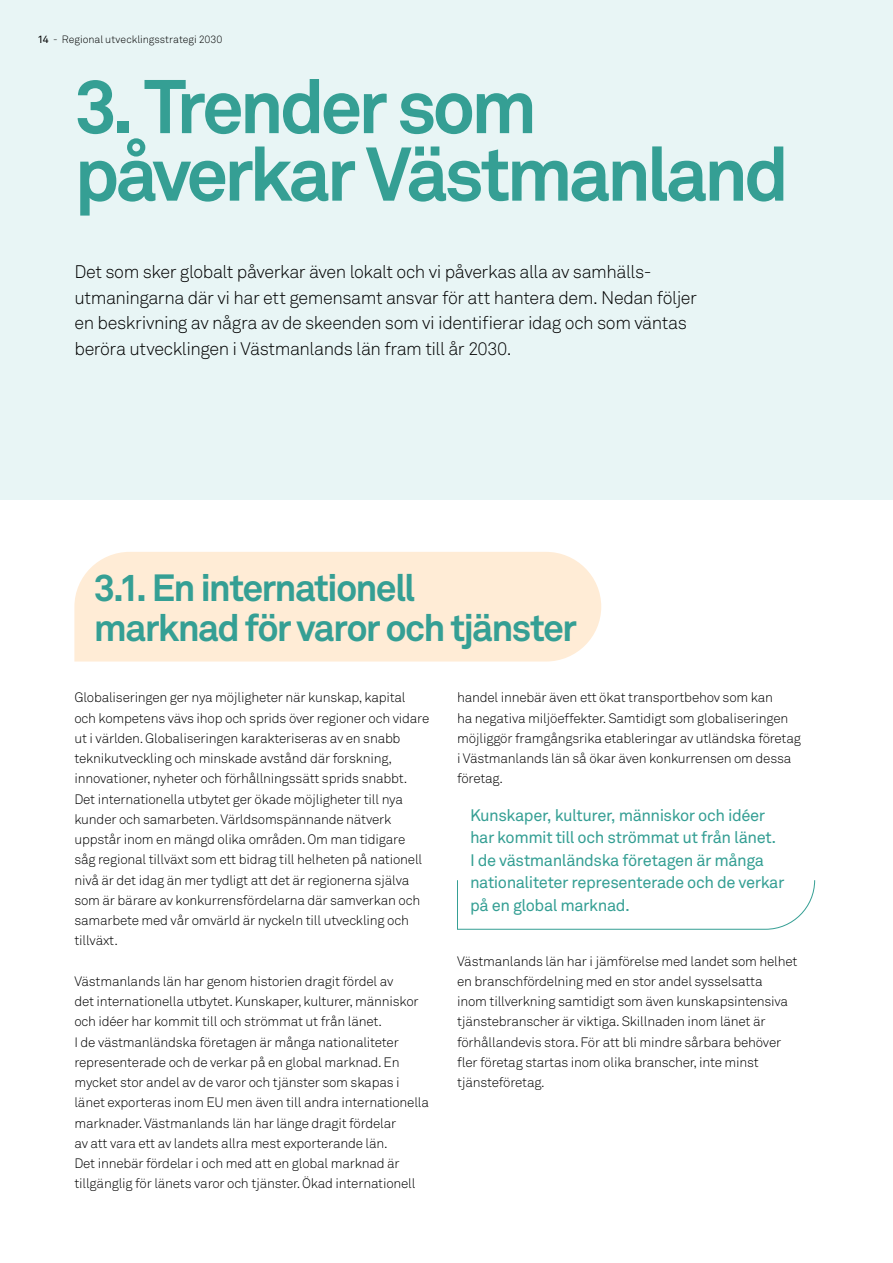
<style>
.page{position:relative;width:893px;height:1263px;background:#fff}
.page>*{position:absolute;margin:0;border:0;box-sizing:border-box;transform-origin:0 0}
.t1{font:700 75px/67.5px "Akkurat Std";letter-spacing:-.055em;color:#359f94}
.t2{font:700 37.5px/40.5px "Akkurat Std";letter-spacing:-.05em;color:#359f94}
.t3{font:300 18px/25.5px "Akkurat Std";letter-spacing:-.025em;color:#000}
.t4{font:16.5px/22.5px "Akkurat Std";letter-spacing:-.025em;color:#359f94}
.t5{font:300 13.5px/20.2px "Akkurat Std";letter-spacing:-.015em;color:#000}
.t6{font:300 10.5px "Akkurat Std";color:#000}
.s1{font-weight:400}
</style>
<div class="page">
<div style="left:0;top:0;width:893px;height:500px;background:#e8f5f5"></div>
<svg style="left:457px;top:880px;width:358px;height:50px"></svg>
<div style="left:74px;top:552px;width:527px;height:109px;background:#ffecd6"></div>
<p class="t6" style="left:38px;top:33px;width:187px"><span class="s1">14</span> - Regional utvecklingsstrategi 2030</p>
<h1 class="t1" style="left:74px;top:72px;width:716px">3. Trender som påverkar Västmanland</h1>
<p class="t3" style="left:74px;top:259px;width:624px">Det som sker globalt påverkar även lokalt och vi påverkas alla av samhälls&shy;utmaningarna där vi har ett gemensamt ansvar för att hantera dem. Nedan följer en beskrivning av några av de skeenden som vi identifierar idag och som väntas beröra utvecklingen i Västmanlands län fram till år 2030.</p>
<h2 class="t2" style="left:94px;top:567px;width:485px">3.1. En internationell<br>marknad för varor och tjänster</h2>
<p class="t5" style="left:74px;top:687px;width:356px">Globaliseringen ger nya möjligheter när kunskap, kapital och kompetens vävs ihop och sprids över regioner och vidare ut i världen. Globaliseringen karakteriseras av en snabb teknikutveckling och minskade avstånd där forskning, innovationer, nyheter och förhållningssätt sprids snabbt.<br>Det internationella utbytet ger ökade möjligheter till nya kunder och samarbeten. Världsomspännande nätverk uppstår inom en mängd olika områden. Om man tidigare såg regional tillväxt som ett bidrag till helheten på nationell nivå är det idag än mer tydligt att det är regionerna själva som är bärare av konkurrensfördelarna där samverkan och samarbete med vår omvärld är nyckeln till utveckling och tillväxt.</p>
<p class="t5" style="left:74px;top:971px;width:356px">Västmanlands län har genom historien dragit fördel av<br>det internationella utbytet. Kunskaper, kulturer, människor och idéer har kommit till och strömmat ut från länet.<br>I de västmanländska företagen är många nationaliteter representerade och de verkar på en global marknad. En mycket stor andel av de varor och tjänster som skapas i länet exporteras inom EU men även till andra internationella marknader. Västmanlands län har länge dragit fördelar<br>av att vara ett av landets allra mest exporterande län.<br>Det innebär fördelar i och med att en global marknad är tillgänglig för länets varor och tjänster. Ökad internationell</p>
<p class="t5" style="left:457px;top:687px;width:345px">handel innebär även ett ökat transportbehov som kan<br>ha negativa miljöeffekter. Samtidigt som globaliseringen möjliggör framgångsrika etableringar av utländska företag i Västmanlands län så ökar även konkurrensen om dessa företag.</p>
<p class="t4" style="left:470px;top:804px;width:316px">Kunskaper, kulturer, människor och idéer har kommit till och strömmat ut från länet.<br>I de västmanländska företagen är många nationaliteter representerade och de verkar på en global marknad.</p>
<p class="t5" style="left:457px;top:951px;width:342px">Västmanlands län har i jämförelse med landet som helhet en branschfördelning med en stor andel sysselsatta<br>inom tillverkning samtidigt som även kunskapsintensiva tjänstebranscher är viktiga. Skillnaden inom länet är förhållandevis stora. För att bli mindre sårbara behöver fler företag startas inom olika branscher, inte minst tjänsteföretag.</p>
</div>
